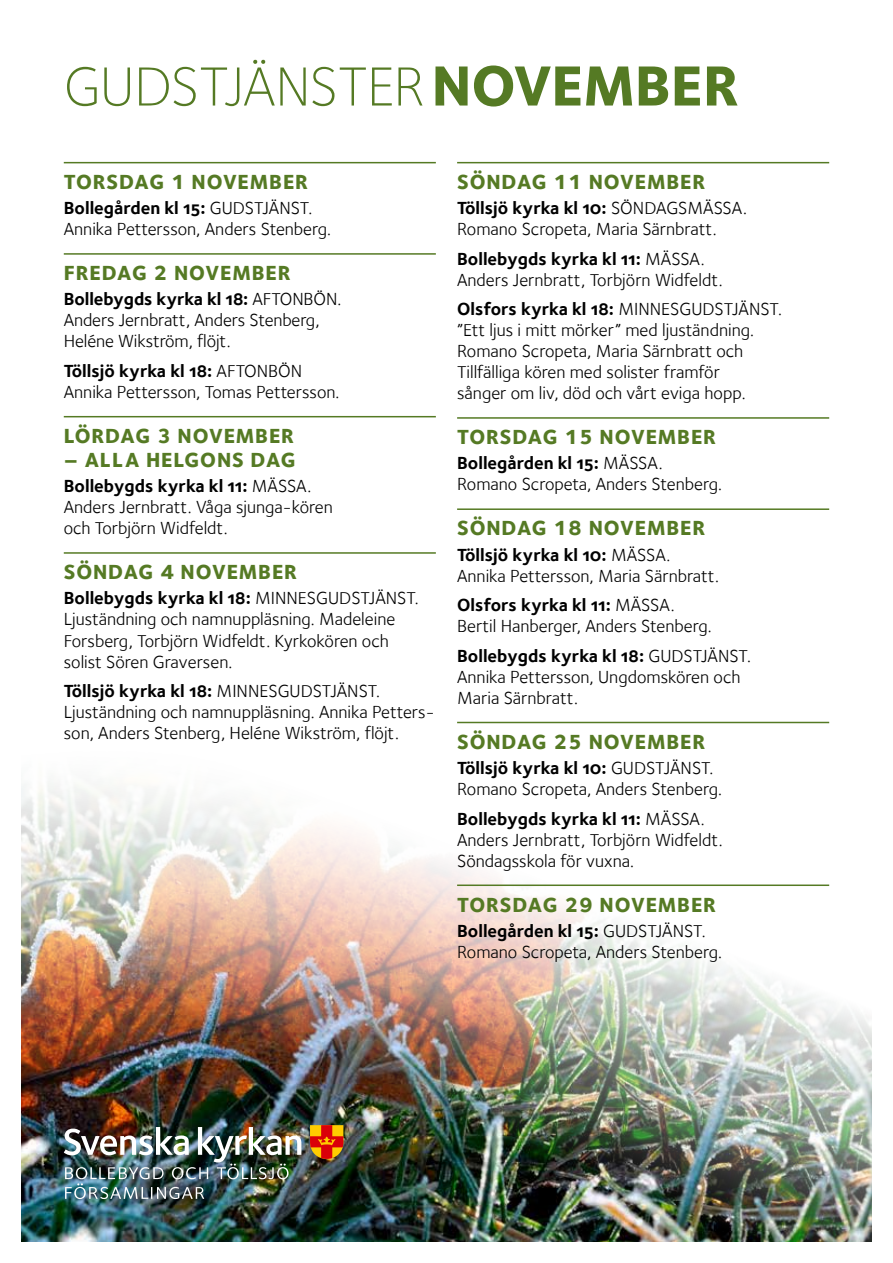
<style>
.page{position:relative;width:893px;height:1263px;background:#fff}
.page>*{position:absolute;margin:0;border:0;box-sizing:border-box;transform-origin:0 0}
.t1{font:300 57px "Foundry Sterling";letter-spacing:-.015em;color:#557a24}
.t2{font:800 21px "Foundry Sterling";letter-spacing:.04em;color:#557a24}
.t3{font:18px/21px "Foundry Sterling";color:#000}
.t4{font:18px "Foundry Sterling Bold OSF";color:#000}
.s1{font-weight:800;font-size:58.5px}
.s2{font-family:"Foundry Sterling"}
</style>
<div class="page">
<img style="left:21px;top:721px;width:851px;height:521px">
<hr style="left:64px;top:162px;width:372px;height:1px;background:#557a24">
<hr style="left:64px;top:253px;width:372px;height:2px;background:#557a24">
<hr style="left:64px;top:416px;width:372px;height:1px;background:#557a24">
<hr style="left:64px;top:552px;width:372px;height:2px;background:#557a24">
<hr style="left:457px;top:162px;width:372px;height:1px;background:#557a24">
<hr style="left:457px;top:417px;width:372px;height:2px;background:#557a24">
<hr style="left:457px;top:508px;width:372px;height:2px;background:#557a24">
<hr style="left:457px;top:722px;width:372px;height:1px;background:#557a24">
<hr style="left:457px;top:884px;width:372px;height:2px;background:#557a24">
<svg style="left:310px;top:1125px;width:33px;height:34px"></svg>
<img style="left:64px;top:1127px;width:237px;height:72px">
<h1 class="t1" style="left:64px;top:54px;width:677px">GUDSTJÄNSTER <span class="s1">NOVEMBER</span></h1>
<p class="t2" style="left:64px;top:169px;width:246px">TORSDAG 1 NOVEMBER</p>
<p class="t4" style="left:64px;top:197px;width:250px">Bollegården kl 15: <span class="s2">GUDSTJÄNST.</span></p>
<p class="t3" style="left:64px;top:218px;width:269px">Annika Pettersson, Anders Stenberg.</p>
<p class="t2" style="left:64px;top:260px;width:228px">FREDAG 2 NOVEMBER</p>
<p class="t4" style="left:64px;top:289px;width:279px">Bollebygds kyrka kl 18: <span class="s2">AFTONBÖN.</span></p>
<p class="t3" style="left:64px;top:310px;width:258px">Anders Jernbratt, Anders Stenberg,<br>Heléne Wikström, flöjt.</p>
<p class="t4" style="left:64px;top:360px;width:240px">Töllsjö kyrka kl 18: <span class="s2">AFTONBÖN</span></p>
<p class="t3" style="left:64px;top:381px;width:277px">Annika Pettersson, Tomas Pettersson.</p>
<p class="t2" style="left:64px;top:423px;width:232px">LÖRDAG 3 NOVEMBER</p>
<p class="t2" style="left:64px;top:447px;width:233px">– ALLA HELGONS DAG</p>
<p class="t4" style="left:64px;top:475px;width:249px">Bollebygds kyrka kl 11: <span class="s2">MÄSSA.</span></p>
<p class="t3" style="left:64px;top:496px;width:271px">Anders Jernbratt. Våga sjunga-kören och Torbjörn Widfeldt.</p>
<p class="t2" style="left:64px;top:559px;width:235px">SÖNDAG 4 NOVEMBER</p>
<p class="t4" style="left:64px;top:588px;width:356px">Bollebygds kyrka kl 18: <span class="s2">MINNESGUDSTJÄNST.</span></p>
<p class="t3" style="left:64px;top:609px;width:333px">Ljuständning och namnuppläsning. Madeleine<br>Forsberg, Torbjörn Widfeldt. Kyrkokören och solist Sören Graversen.</p>
<p class="t4" style="left:64px;top:680px;width:318px">Töllsjö kyrka kl 18: <span class="s2">MINNESGUDSTJÄNST.</span></p>
<p class="t3" style="left:64px;top:701px;width:372px">Ljuständning och namnuppläsning. Annika Petters&shy;son, Anders Stenberg, Heléne Wikström, flöjt.</p>
<p class="t2" style="left:457px;top:169px;width:250px">SÖNDAG 11 NOVEMBER</p>
<p class="t4" style="left:457px;top:197px;width:291px">Töllsjö kyrka kl 10: <span class="s2">SÖNDAGSMÄSSA.</span></p>
<p class="t3" style="left:457px;top:218px;width:261px">Romano Scropeta, Maria Särnbratt.</p>
<p class="t4" style="left:457px;top:248px;width:249px">Bollebygds kyrka kl 11: <span class="s2">MÄSSA.</span></p>
<p class="t3" style="left:457px;top:269px;width:267px">Anders Jernbratt, Torbjörn Widfeldt.</p>
<p class="t4" style="left:457px;top:298px;width:326px">Olsfors kyrka kl 18: <span class="s2">MINNESGUDSTJÄNST.</span></p>
<p class="t3" style="left:457px;top:319px;width:298px">”Ett ljus i mitt mörker” med ljuständning.<br>Romano Scropeta, Maria Särnbratt och Tillfälliga kören med solister framför sånger om liv, död och vårt eviga hopp.</p>
<p class="t2" style="left:457px;top:424px;width:260px">TORSDAG 15 NOVEMBER</p>
<p class="t4" style="left:457px;top:453px;width:207px">Bollegården kl 15: <span class="s2">MÄSSA.</span></p>
<p class="t3" style="left:457px;top:474px;width:266px">Romano Scropeta, Anders Stenberg.</p>
<p class="t2" style="left:457px;top:515px;width:250px">SÖNDAG 18 NOVEMBER</p>
<p class="t4" style="left:457px;top:544px;width:215px">Töllsjö kyrka kl 10: <span class="s2">MÄSSA.</span></p>
<p class="t3" style="left:457px;top:565px;width:264px">Annika Pettersson, Maria Särnbratt.</p>
<p class="t4" style="left:457px;top:594px;width:219px">Olsfors kyrka kl 11: <span class="s2">MÄSSA.</span></p>
<p class="t3" style="left:457px;top:616px;width:256px">Bertil Hanberger, Anders Stenberg.</p>
<p class="t4" style="left:457px;top:645px;width:295px">Bollebygds kyrka kl 18: <span class="s2">GUDSTJÄNST.</span></p>
<p class="t3" style="left:457px;top:666px;width:285px">Annika Pettersson, Ungdomskören och<br>Maria Särnbratt.</p>
<p class="t2" style="left:457px;top:729px;width:250px">SÖNDAG 25 NOVEMBER</p>
<p class="t4" style="left:457px;top:757px;width:258px">Töllsjö kyrka kl 10: <span class="s2">GUDSTJÄNST.</span></p>
<p class="t3" style="left:457px;top:778px;width:266px">Romano Scropeta, Anders Stenberg.</p>
<p class="t4" style="left:457px;top:808px;width:249px">Bollebygds kyrka kl 11: <span class="s2">MÄSSA.</span></p>
<p class="t3" style="left:457px;top:829px;width:267px">Anders Jernbratt, Torbjörn Widfeldt.<br>Söndagsskola för vuxna.</p>
<p class="t2" style="left:457px;top:891px;width:260px">TORSDAG 29 NOVEMBER</p>
<p class="t4" style="left:457px;top:920px;width:250px">Bollegården kl 15: <span class="s2">GUDSTJÄNST.</span></p>
<p class="t3" style="left:457px;top:941px;width:266px">Romano Scropeta, Anders Stenberg.</p>
</div>
